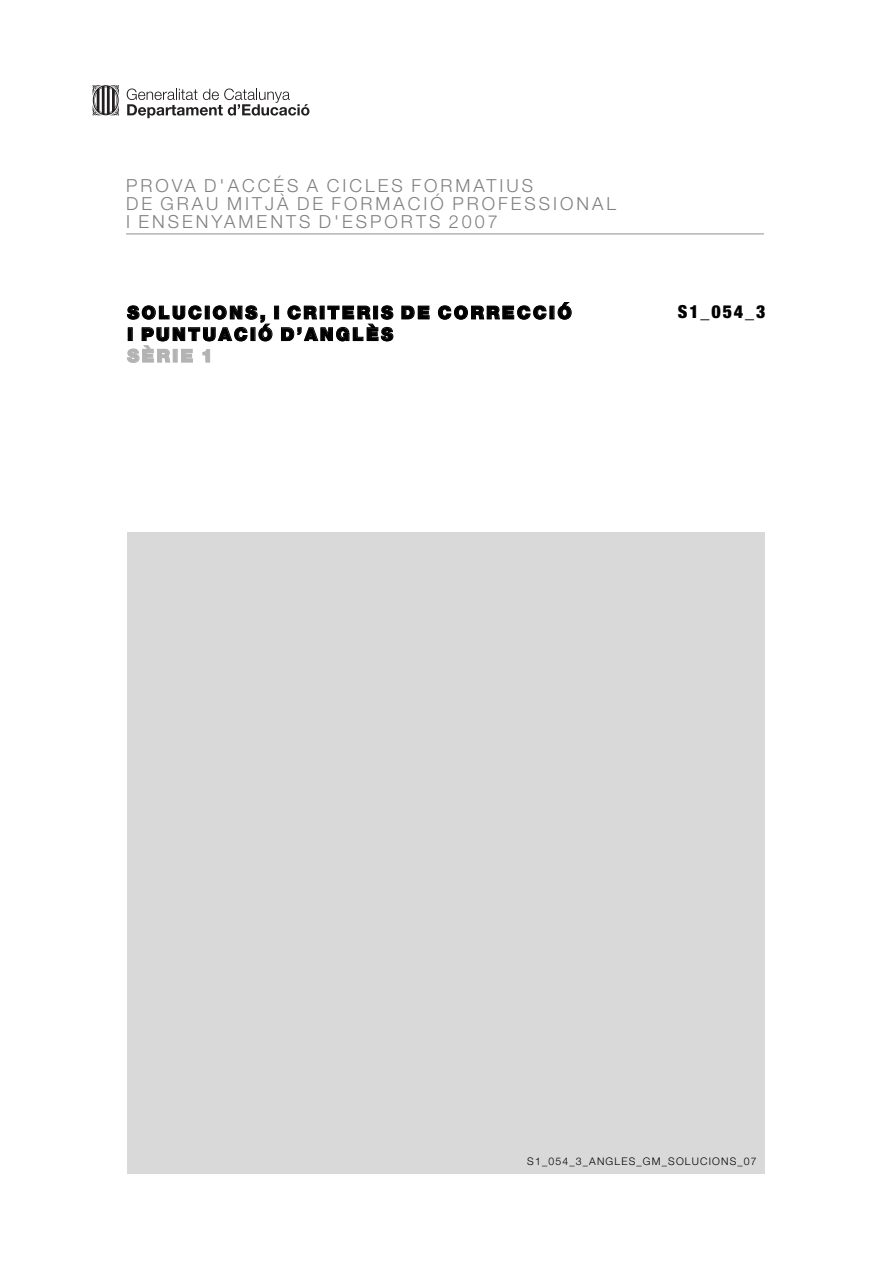
<style>
.page{position:relative;width:893px;height:1263px;background:#fff}
.page>*{position:absolute;margin:0;border:0;box-sizing:border-box;transform-origin:0 0}
.t1{font:300 18px/18px "Helvetica Neue";letter-spacing:.165em;color:#808080}
.t2{font:900 18px/21.6px "Helvetica Neue";letter-spacing:.13em;color:#000}
.t3{font:900 condensed 18px "Helvetica Neue";color:#000}
.t4{font:900 18px "Helvetica Neue";letter-spacing:.13em;color:#b3b3b3}
.t5{font:300 10.5px "Helvetica Neue";letter-spacing:.11em;color:#000}
</style>
<div class="page">
<svg style="left:127px;top:89px;width:182px;height:29px"></svg>
<svg style="left:92px;top:85px;width:27px;height:31px"></svg>
<hr style="left:126px;top:233px;width:638px;height:2px;background:#b3b3b3">
<div style="left:128px;top:532px;width:637px;height:642px;background:#d9d9d9"></div>
<p class="t1" style="left:126px;top:179px;width:492px">PROVA D'ACCÉS A CICLES FORMATIUS<br>DE GRAU MITJÀ DE FORMACIÓ PROFESSIONAL<br>I ENSENYAMENTS D'ESPORTS 2007</p>
<p class="t2" style="left:127px;top:303px;width:446px">SOLUCIONS, I CRITERIS DE CORRECCIÓ<br>I PUNTUACIÓ D’ANGLÈS</p>
<p class="t4" style="left:127px;top:349px;width:87px">SÈRIE 1</p>
<p class="t3" style="left:678px;top:306px;width:89px">S1_054_3</p>
<p class="t5" style="left:527px;top:1157px;width:231px">S1_054_3_ANGLES_GM_SOLUCIONS_07</p>
</div>
